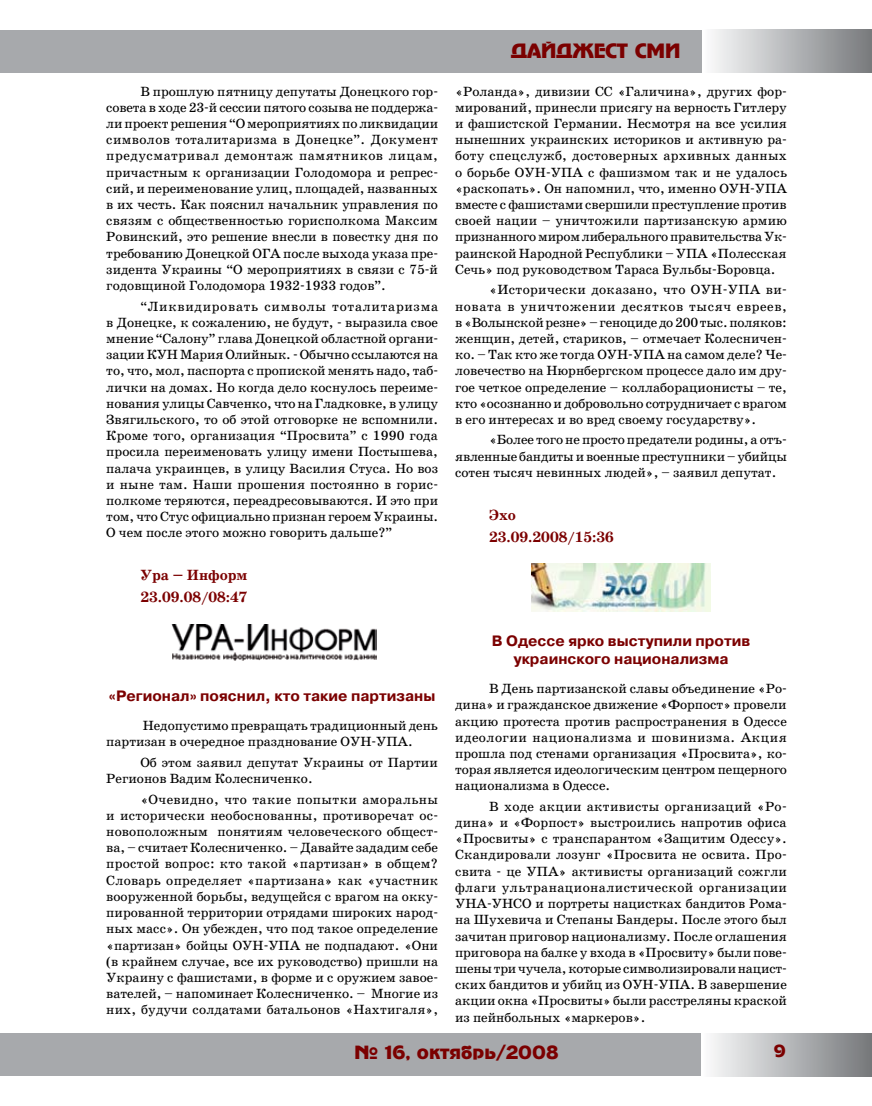
<style>
.page{position:relative;width:872px;height:1106px;background:#fff}
.page>*{position:absolute;margin:0;border:0;box-sizing:border-box;transform-origin:0 0}
.t1{font:19.5px "Adver Gothic";color:#7b0000}
.t2{font:18px "Adver Gothic";color:#7b0000}
.t3{font:700 15px/18px "Pragmatica C";color:#7b0000;text-align:center}
.t4{font:700 15px/22.4px "School Book C";color:#7b0000}
.t5{font:13.5px/16.2px "School Book C";color:#000;text-align:justify}
</style>
<div class="page">
<div style="left:0;top:1033px;width:702px;height:43px;background:#a7a9ac"></div>
<div style="left:0;top:30px;width:702px;height:42px;background:#a7a9ac"></div>
<div style="left:702px;top:1033px;width:170px;height:43px;background:linear-gradient(to right,#fcfdfe,#75787b)"></div>
<div style="left:702px;top:30px;width:170px;height:42px;background:linear-gradient(to right,#fdfdfe,#777a7d)"></div>
<img style="left:171px;top:624px;width:205px;height:36px">
<img style="left:531px;top:563px;width:179px;height:49px">
<svg style="left:774px;top:1044px;width:11px;height:13px"></svg>
<p class="t5" style="left:106px;top:83px;width:333px;text-indent:34px">В прошлую пятницу депутаты Донецкого гор&shy;совета в ходе 23-й сессии пятого созыва не поддержа&shy;ли проект решения “О мероприятиях по ликвидации символов тоталитаризма в Донецке”. Документ предусматривал демонтаж памятников лицам, причастным к организации Голодомора и репрес&shy;сий, и переименование улиц, площадей, названных в их честь. Как пояснил начальник управления по связям с общественностью горисполкома Максим Ровинский, это решение внесли в повестку дня по требованию Донецкой ОГА после выхода указа пре&shy;зидента Украины “О мероприятиях в связи с 75-й годовщиной Голодомора 1932-1933 годов”.</p>
<p class="t5" style="left:106px;top:298px;width:333px;text-indent:34px">“Ликвидировать символы тоталитаризма в Донецке, к сожалению, не будут, - выразила свое мнение “Салону” глава Донецкой областной органи&shy;зации КУН Мария Олийнык. - Обычно ссылаются на то, что, мол, паспорта с пропиской менять надо, таб&shy;лички на домах. Но когда дело коснулось переиме&shy;нования улицы Савченко, что на Гладковке, в улицу Звягильского, то об этой отговорке не вспомнили.<br>Кроме того, организация “Просвита” с 1990 года просила переименовать улицу имени Постышева, палача украинцев, в улицу Василия Стуса. Но воз и ныне там. Наши прошения постоянно в горис&shy;полкоме теряются, переадресовываются. И это при том, что Стус официально признан героем Украины.<br>О чем после этого можно говорить дальше?”</p>
<p class="t4" style="left:140px;top:564px;width:109px">Ура – Информ<br>23.09.08/08:47</p>
<p class="t3" style="left:109px;top:687px;width:328px">«Регионал» пояснил, кто такие партизаны</p>
<p class="t5" style="left:106px;top:717px;width:333px;text-indent:36px">Недопустимо превращать традиционный день партизан в очередное празднование ОУН-УПА.</p>
<p class="t5" style="left:106px;top:754px;width:333px;text-indent:34px">Об этом заявил депутат Украины от Партии<br>Регионов Вадим Колесниченко.</p>
<p class="t5" style="left:106px;top:791px;width:333px;text-indent:34px">«Очевидно, что такие попытки аморальны и исторически необоснованны, противоречат ос&shy;новоположным понятиям человеческого общест&shy;ва, – считает Колесниченко. – Давайте зададим себе простой вопрос: кто такой «партизан» в общем?<br>Словарь определяет «партизана» как «участник вооруженной борьбы, ведущейся с врагом на окку&shy;пированной территории отрядами широких народ&shy;ных масс». Он убежден, что под такое определение «партизан» бойцы ОУН-УПА не подпадают. «Они (в крайнем случае, все их руководство) пришли на Украину с фашистами, в форме и с оружием завое&shy;вателей, – напоминает Колесниченко. – Многие из них, будучи солдатами батальонов «Нахтигаля»,</p>
<h1 class="t1" style="left:511px;top:40px;width:171px">дайджест сми</h1>
<p class="t5" style="left:455px;top:83px;width:333px">«Роланда», дивизии СС «Галичина», других фор&shy;мирований, принесли присягу на верность Гитлеру и фашистской Германии. Несмотря на все усилия нынешних украинских историков и активную ра&shy;боту спецслужб, достоверных архивных данных о борьбе ОУН-УПА с фашизмом так и не удалось «раскопать». Он напомнил, что, именно ОУН-УПА вместе с фашистами свершили преступление против своей нации – уничтожили партизанскую армию признанного миром либерального правительства Ук&shy;раинской Народной Республики – УПА «Полесская Сечь» под руководством Тараса Бульбы-Боровца.</p>
<p class="t5" style="left:455px;top:282px;width:333px;text-indent:34px">«Исторически доказано, что ОУН-УПА ви&shy;новата в уничтожении десятков тысяч евреев, в «Волынской резне» – геноциде до 200 тыс. поляков: женщин, детей, стариков, – отмечает Колесничен&shy;ко. – Так кто же тогда ОУН-УПА на самом деле? Че&shy;ловечество на Нюрнбергском процессе дало им дру&shy;гое четкое определение – коллаборационисты – те, кто «осознанно и добровольно сотрудничает с врагом в его интересах и во вред своему государству».</p>
<p class="t5" style="left:455px;top:432px;width:333px;text-indent:34px">«Более того не просто предатели родины, а отъ&shy;явленные бандиты и военные преступники – убийцы сотен тысяч невинных людей», – заявил депутат.</p>
<p class="t4" style="left:489px;top:504px;width:126px">Эхо<br>23.09.2008/15:36</p>
<p class="t3" style="left:492px;top:632px;width:260px">В Одессе ярко выступили против украинского национализма</p>
<p class="t5" style="left:455px;top:680px;width:333px;text-indent:34px">В День партизанской славы объединение «Ро&shy;дина» и гражданское движение «Форпост» провели акцию протеста против распространения в Одессе идеологии национализма и шовинизма. Акция прошла под стенами организация «Просвита», ко&shy;торая является идеологическим центром пещерного национализма в Одессе.</p>
<p class="t5" style="left:455px;top:798px;width:333px;text-indent:34px">В ходе акции активисты организаций «Ро&shy;дина» и «Форпост» выстроились напротив офиса «Просвиты» с транспарантом «Защитим Одессу».<br>Скандировали лозунг «Просвита не освита. Про&shy;свита - це УПА» активисты организаций сожгли флаги ультранационалистической организации УНА-УНСО и портреты нацистках бандитов Рома&shy;на Шухевича и Степаны Бандеры. После этого был зачитан приговор национализму. После оглашения приговора на балке у входа в «Просвиту» были пове&shy;шены три чучела, которые символизировали нацист&shy;ских бандитов и убийц из ОУН-УПА. В завершение акции окна «Просвиты» были расстреляны краской из пейнбольных «маркеров».</p>
<h2 class="t2" style="left:355px;top:1042px;width:205px">№ 16, октябрь/2008</h2>
</div>
